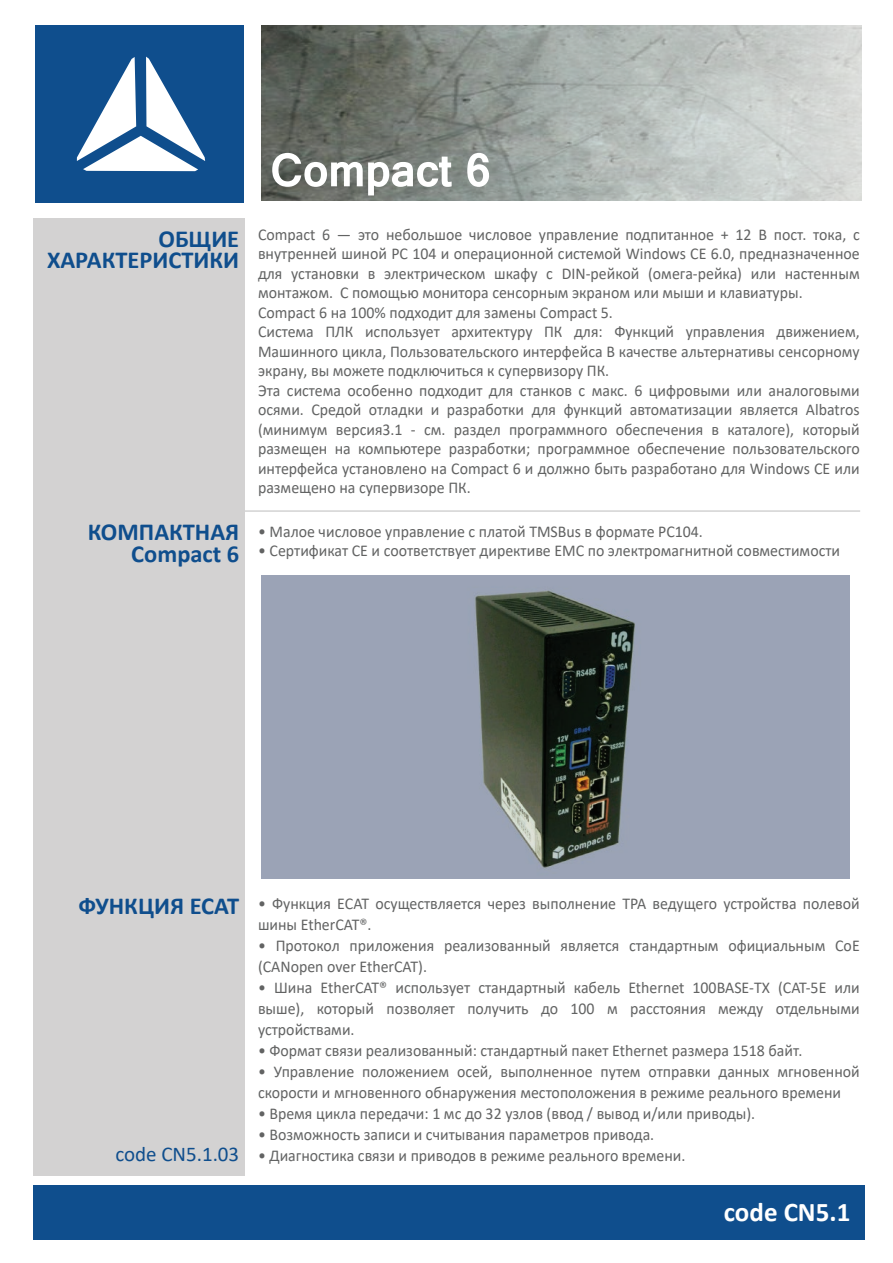
<style>
.page{position:relative;width:893px;height:1263px;background:#fff}
.page>*{position:absolute;margin:0;border:0;box-sizing:border-box;transform-origin:0 0}
.t1{font:700 51px "Vrinda";letter-spacing:-.025em;color:#fff}
.t2{font:700 27px "Calibri";color:#fff}
.t3{font:700 24.45px/21.5px "Calibri";color:#0f4e8d;text-align:right}
.t4{font:21px "Calibri";color:#0f4e8d}
.t5{font:16.5px/19.5px "Calibri";color:#626363;scale:.96 1}
</style>
<div class="page">
<div style="left:35px;top:25px;width:209px;height:177px;background:#0f4e8d"></div>
<svg style="left:261px;top:25px;width:601px;height:176px;background:#9ca29d"></svg>
<div style="left:33px;top:1185px;width:831px;height:54px;background:#0f4e8d"></div>
<div style="left:33px;top:219px;width:211px;height:957px;background:#d3d2d2"></div>
<hr style="left:236px;top:510px;width:624px;height:2px;background:#d3d2d2">
<svg style="left:77px;top:57px;width:128px;height:114px"></svg>
<img style="left:261px;top:576px;width:588px;height:303px">
<h3 class="t3" style="left:47px;top:227px;width:194px">ОБЩИЕ<br>ХАРАКТЕРИСТИКИ</h3>
<h3 class="t3" style="left:88px;top:521px;width:153px">КОМПАКТНАЯ<br>Compact 6</h3>
<h1 class="t1" style="left:270px;top:136px;width:223px">Compact 6</h1>
<p class="t5" style="left:258px;top:224px;width:628px">Compact 6 — это небольшое числовое управление подпитанное + 12 В пост. тока, с внутренней шиной PC 104 и операционной системой Windows CE 6.0, предназначенное для установки в электрическом шкафу с DIN-рейкой (омега-рейка) или настенным монтажом. С помощью монитора сенсорным экраном или мыши и клавиатуры.<br>Compact 6 на 100% подходит для замены Compact 5.<br>Система ПЛК использует архитектуру ПК для: Функций управления движением, Машинного цикла, Пользовательского интерфейса В качестве альтернативы сенсорному экрану, вы можете подключиться к супервизору ПК.<br>Эта система особенно подходит для станков с макс. 6 цифровыми или аналоговыми осями. Средой отладки и разработки для функций автоматизации является Albatros (минимум версия3.1 - см. раздел программного обеспечения в каталоге), который размещен на компьютере разработки; программное обеспечение пользовательского интерфейса установлено на Compact 6 и должно быть разработано для Windows CE или размещено на супервизоре ПК.</p>
<p class="t5" style="left:258px;top:521px;width:465px">• Малое числовое управление с платой TMSBus в формате PC104.</p>
<p class="t5" style="left:258px;top:540px;width:608px">• Сертификат CE и соответствует директиве EMC по электромагнитной совместимости</p>
<h3 class="t3" style="left:78px;top:894px;width:162px">ФУНКЦИЯ ECAT</h3>
<p class="t4" style="left:115px;top:1139px;width:125px">code CN5.1.03</p>
<p class="t5" style="left:258px;top:893px;width:628px;line-height:21px">• Функция ЕCАТ осуществляется через выполнение TPA ведущего устройства полевой шины EtherCAT®.</p>
<p class="t5" style="left:258px;top:935px;width:628px;line-height:21px">• Протокол приложения реализованный является стандартным официальным СoЕ (CANopen over EtherCAT).</p>
<p class="t5" style="left:258px;top:977px;width:628px;line-height:21px;text-align:justify">• Шина EtherCAT® использует стандартный кабель Ethernet 100BASE-TX (CAT-5E или выше), который позволяет получить до 100 м расстояния между отдельными устройствами.</p>
<p class="t5" style="left:258px;top:1041px;width:569px">• Формат связи реализованный: стандартный пакет Ethernet размера 1518 байт.</p>
<p class="t5" style="left:258px;top:1061px;width:628px;line-height:21px">• Управление положением осей, выполненное путем отправки данных мгновенной скорости и мгновенного обнаружения местоположения в режиме реального времени</p>
<p class="t5" style="left:258px;top:1104px;width:519px">• Время цикла передачи: 1 мс до 32 узлов (ввод / вывод и/или приводы).</p>
<p class="t5" style="left:258px;top:1125px;width:414px">• Возможность записи и считывания параметров привода.</p>
<p class="t5" style="left:258px;top:1146px;width:447px">• Диагностика связи и приводов в режиме реального времени.</p>
<h2 class="t2" style="left:724px;top:1192px;width:128px">code CN5.1</h2>
</div>
